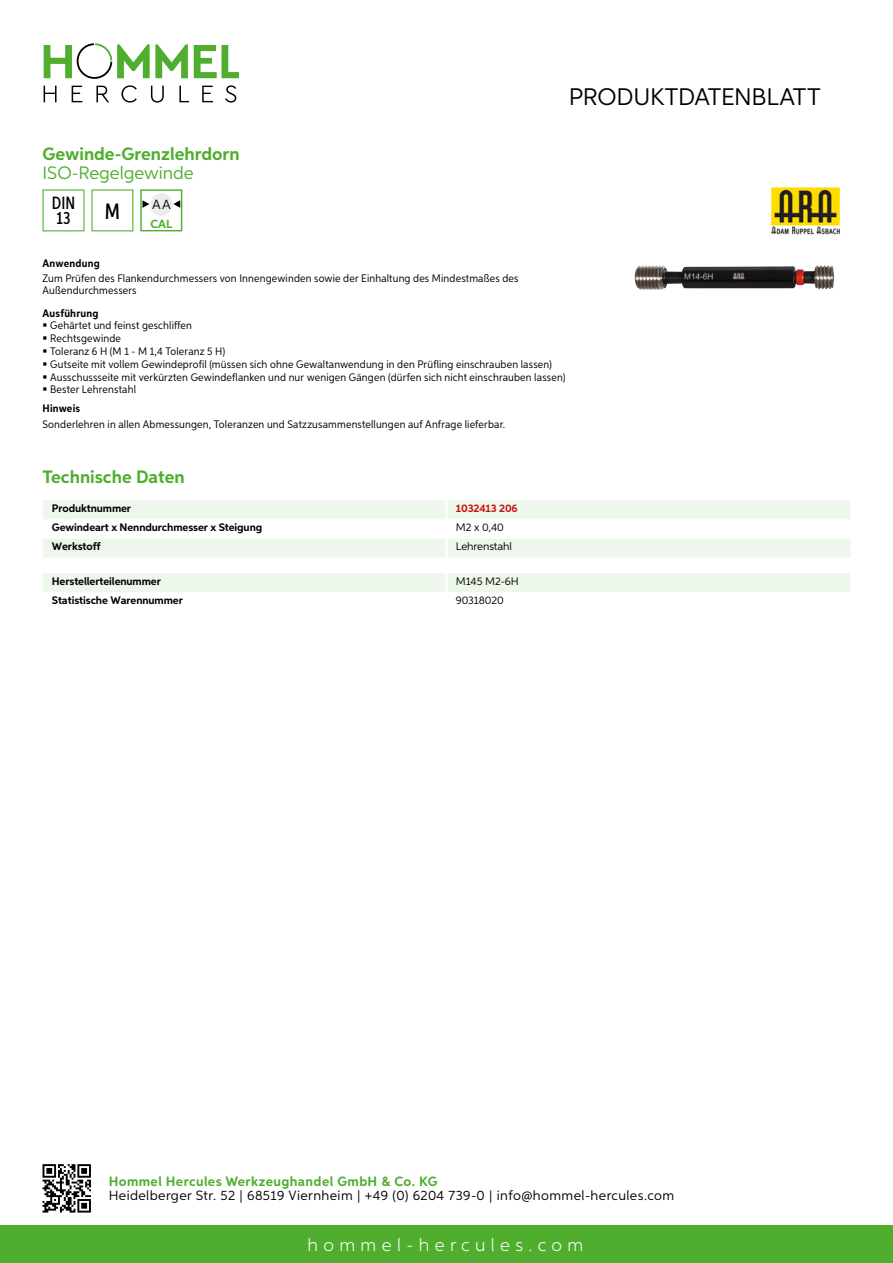
<style>
.page{position:relative;width:893px;height:1263px;background:#fff}
.page>*{position:absolute;margin:0;border:0;box-sizing:border-box;transform-origin:0 0}
.t1{font:24px "Aspira";letter-spacing:-.01em;color:#000}
.t2{font:500 22.2px "Aspira XX Nar";color:#000}
.t3{font:700 18px "Aspira";color:#50ae2f}
.t4{font:300 18px "Aspira";letter-spacing:.3em;color:#fff}
.t5{font:18px "Aspira";color:#50ae2f}
.t6{font:500 17.85px/14.9px "Aspira XX Nar";color:#000}
.t7{font:13.5px "Aspira";letter-spacing:.03em;color:#000}
.t8{font:700 13.5px "Aspira";letter-spacing:.03em;color:#50ae2f}
.t9{font:13.35px "Aspira";color:#000}
.t10{font:700 11.85px "Aspira";color:#50ae2f}
.t11{font:10.95px/12.8px "Aspira Nar";letter-spacing:.015em;color:#000}
.t12{font:700 10.95px "Aspira";letter-spacing:-.01em;color:#000}
.t13{font:10.95px "Aspira";letter-spacing:-.01em;color:#000}
.t14{font:700 10.95px "Aspira Nar";letter-spacing:.02em;color:#000}
.t15{font:700 10.95px "Aspira";letter-spacing:-.01em;color:#cd1013}
</style>
<div class="page">
<div style="left:0;top:1226px;width:893px;height:37px;background:#50ae2f"></div>
<svg style="left:43px;top:1164px;width:48px;height:48px"></svg>
<svg style="left:194px;top:45px;width:45px;height:33px"></svg>
<svg style="left:44px;top:43px;width:144px;height:36px"></svg>
<svg style="left:44px;top:86px;width:13px;height:16px"></svg>
<svg style="left:72px;top:86px;width:10px;height:16px"></svg>
<svg style="left:96px;top:86px;width:13px;height:16px"></svg>
<svg style="left:121px;top:85px;width:16px;height:18px"></svg>
<svg style="left:151px;top:86px;width:13px;height:17px"></svg>
<svg style="left:179px;top:86px;width:10px;height:16px"></svg>
<svg style="left:202px;top:86px;width:11px;height:16px"></svg>
<svg style="left:225px;top:85px;width:11px;height:18px"></svg>
<svg style="left:43px;top:500px;width:807px;height:58px"></svg>
<hr style="left:445px;top:538px;width:3px;height:20px;background:#fff">
<div style="left:43px;top:573px;width:807px;height:19px;background:#eef7eb"></div>
<svg style="left:43px;top:189px;width:42px;height:42px"></svg>
<svg style="left:91px;top:189px;width:42px;height:42px"></svg>
<div style="left:140px;top:189px;width:42px;height:42px;border:1px solid #50ae2f"></div>
<div style="left:150px;top:193px;width:23px;height:23px;background:#ececec;border-radius:50%"></div>
<svg style="left:173px;top:200px;width:7px;height:8px"></svg>
<svg style="left:142px;top:200px;width:7px;height:8px"></svg>
<img style="left:634px;top:265px;width:200px;height:25px">
<img style="left:771px;top:187px;width:69px;height:48px">
<h3 class="t3" style="left:43px;top:142px;width:198px">Gewinde-Grenzlehrdorn</h3>
<h3 class="t5" style="left:43px;top:162px;width:153px">ISO-Regelgewinde</h3>
<h3 class="t6" style="left:52px;top:196px;width:25px">DIN<br>13</h3>
<h2 class="t2" style="left:105px;top:197px;width:17px">M</h2>
<p class="t9" style="left:152px;top:196px;width:20px">aa</p>
<p class="t10" style="left:150px;top:216px;width:23px">CAL</p>
<h1 class="t1" style="left:569px;top:82px;width:253px">Produktdatenblatt</h1>
<p class="t14" style="left:43px;top:257px;width:59px">Anwendung</p>
<p class="t11" style="left:43px;top:273px;width:477px;line-height:12px">Zum Prüfen des Flankendurchmessers von Innengewinden sowie der Einhaltung des Mindestmaßes des<br>Außendurchmessers</p>
<p class="t14" style="left:43px;top:306px;width:58px">Ausführung</p>
<p class="t11" style="left:50px;top:319px;width:517px">Gehärtet und feinst geschliffen<br>Rechtsgewinde<br>Toleranz 6 H (M 1 - M 1,4 Toleranz 5 H)<br>Gutseite mit vollem Gewindeprofil (müssen sich ohne Gewaltanwendung in den Prüfling einschrauben lassen)<br>Ausschussseite mit verkü rzten Gewindeflanken und nur wenigen Gängen (dü rfen sich nicht einschrauben lassen)<br>Bester Lehrenstahl</p>
<p class="t14" style="left:42px;top:402px;width:39px">Hinweis</p>
<p class="t11" style="left:42px;top:417px;width:464px">Sonderlehren in allen Abmessungen, Toleranzen und Satzzusammenstellungen auf Anfrage lieferbar.</p>
<h3 class="t3" style="left:43px;top:466px;width:144px">Technische Daten</h3>
<p class="t12" style="left:52px;top:502px;width:81px">Produktnummer</p>
<p class="t15" style="left:456px;top:502px;width:63px">1032413 206</p>
<p class="t12" style="left:52px;top:521px;width:212px">Gewindeart x Nenndurchmesser x Steigung</p>
<p class="t13" style="left:456px;top:521px;width:50px">M2 x 0,40</p>
<p class="t12" style="left:52px;top:540px;width:50px">Werkstoff</p>
<p class="t13" style="left:456px;top:540px;width:58px">Lehrenstahl</p>
<p class="t12" style="left:52px;top:574px;width:111px">Herstellerteilenummer</p>
<p class="t13" style="left:456px;top:574px;width:64px">M145 M2-6H</p>
<p class="t12" style="left:52px;top:594px;width:132px">Statistische Warennummer</p>
<p class="t13" style="left:456px;top:594px;width:49px">90318020</p>
<p class="t8" style="left:109px;top:1172px;width:330px">Hommel Hercules Werkzeughandel GmbH &amp; Co. KG</p>
<p class="t7" style="left:109px;top:1187px;width:567px">Heidelberger Str. 52 | 68519 Viernheim | +49 (0) 6204 739-0 | info@hommel-hercules.com</p>
<h3 class="t4" style="left:307px;top:1234px;width:277px">hommel-hercules.com</h3>
</div>
